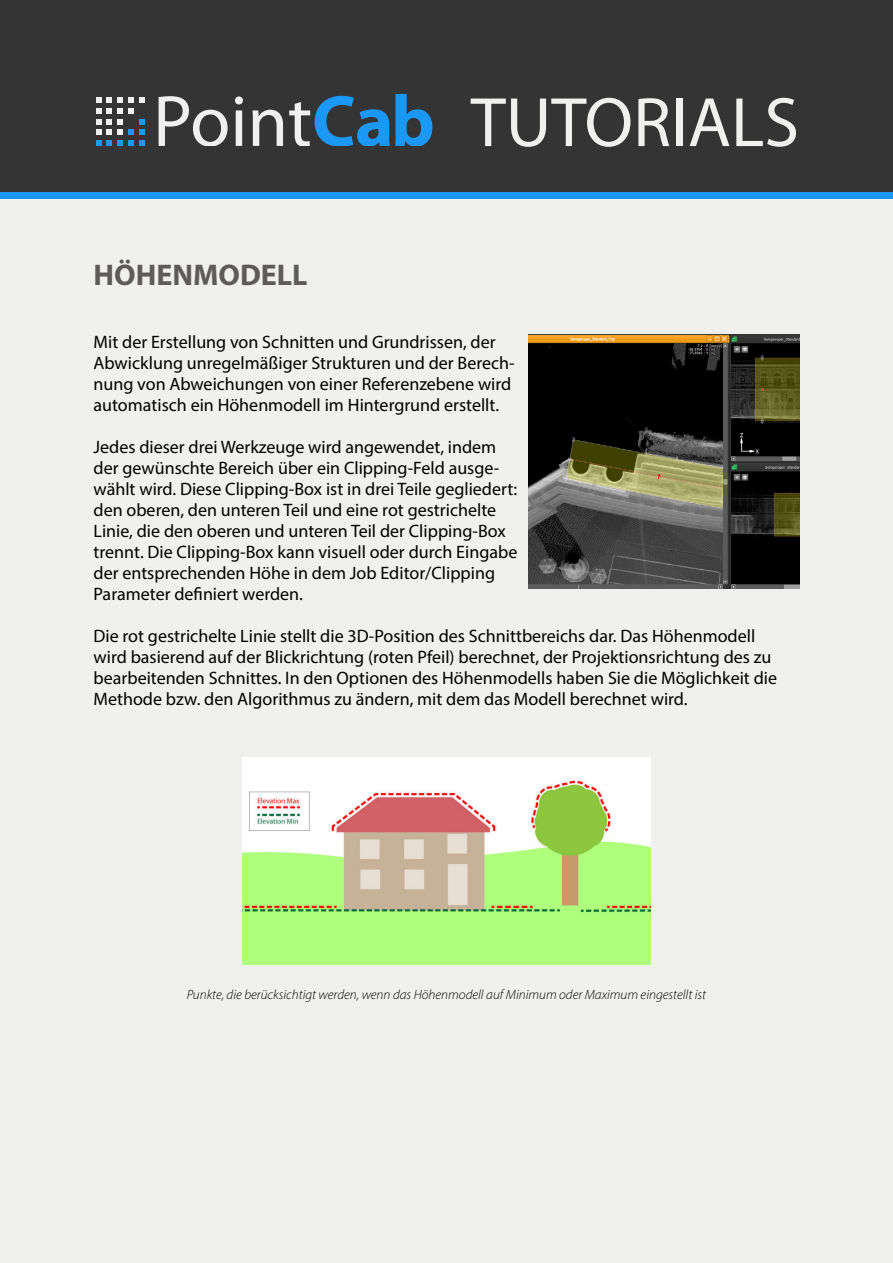
<style>
.page{position:relative;width:893px;height:1263px;background:#fff}
.page>*{position:absolute;margin:0;border:0;box-sizing:border-box;transform-origin:0 0}
.t1{font:70.5px "Myriad Pro";color:#f0f0ef}
.t2{font:700 30px "Myriad Pro";color:#5d5c5b}
.t3{font:18px/21px "Myriad Pro";color:#000}
.t4{font:italic 300 13.5px "Myriad Pro";color:#000}
</style>
<div class="page">
<div style="left:0;top:191px;width:893px;height:9px;background:#1b97f5"></div>
<div style="left:0;top:0;width:893px;height:191px;background:#343434"></div>
<svg style="left:159px;top:96px;width:69px;height:49px"></svg>
<svg style="left:235px;top:96px;width:8px;height:49px"></svg>
<svg style="left:253px;top:110px;width:30px;height:35px"></svg>
<svg style="left:289px;top:94px;width:143px;height:51px"></svg>
<svg style="left:107px;top:97px;width:38px;height:48px"></svg>
<svg style="left:96px;top:97px;width:5px;height:48px"></svg>
<div style="left:0;top:200px;width:893px;height:1063px;background:#f0f0ef"></div>
<img style="left:528px;top:335px;width:271px;height:253px">
<img style="left:243px;top:757px;width:407px;height:207px">
<h2 class="t2" style="left:94px;top:255px;width:216px">HÖHENMODELL</h2>
<h1 class="t1" style="left:471px;top:79px;width:330px">TUTORIALS</h1>
<p class="t3" style="left:94px;top:331px;width:423px">Mit der Erstellung von Schnitten und Grundrissen, der Abwicklung unregelmäßiger Strukturen und der Berech&shy;nung von Abweichungen von einer Referenzebene wird automatisch ein Höhenmodell im Hintergrund erstellt.</p>
<p class="t3" style="left:94px;top:436px;width:425px">Jedes dieser drei Werkzeuge wird angewendet, indem der gewünschte Bereich über ein Clipping-Feld ausge&shy;wählt wird. Diese Clipping-Box ist in drei Teile gegliedert: den oberen, den unteren Teil und eine rot gestrichelte Linie, die den oberen und unteren Teil der Clipping-Box trennt. Die Clipping-Box kann visuell oder durch Eingabe der entsprechenden Höhe in dem Job Editor/Clipping Parameter definiert werden.</p>
<p class="t3" style="left:94px;top:625px;width:685px">Die rot gestrichelte Linie stellt die 3D-Position des Schnittbereichs dar. Das Höhenmodell wird basierend auf der Blickrichtung (roten Pfeil) berechnet, der Projektionsrichtung des zu bearbeitenden Schnittes. In den Optionen des Höhenmodells haben Sie die Möglichkeit die Methode bzw. den Algorithmus zu ändern, mit dem das Modell berechnet wird.</p>
<p class="t4" style="left:187px;top:986px;width:521px">Punkte, die berücksichtigt werden, wenn das Höhenmodell auf Minimum oder Maximum eingestellt ist</p>
</div>
